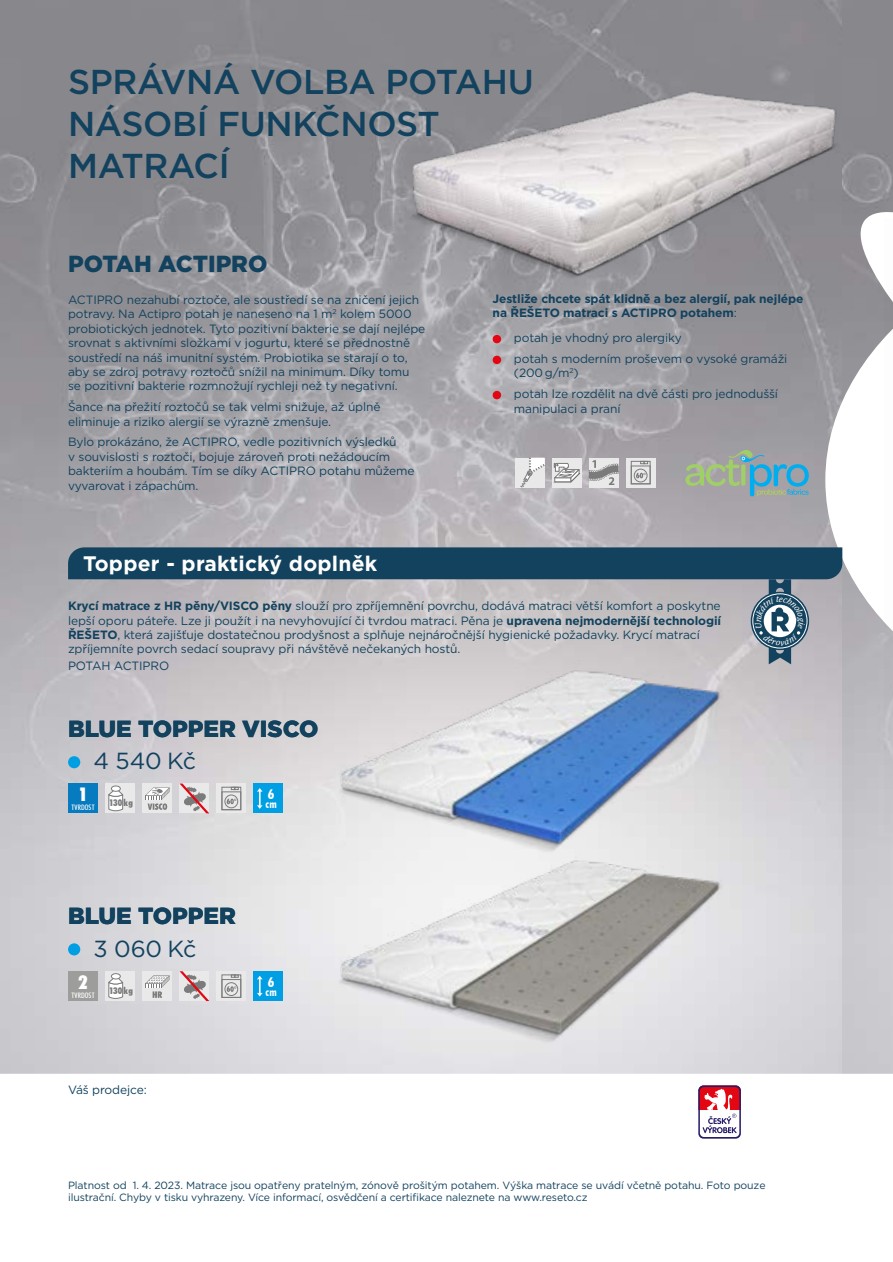
<style>
.page{position:relative;width:893px;height:1262px;background:#fff}
.page>*{position:absolute;margin:0;border:0;box-sizing:border-box;transform-origin:0 0}
.t1{font:500 34.5px/42px "Gotham";letter-spacing:-.01em;color:#12425e}
.t2{font:900 23.25px "Gotham";color:#12425e}
.t3{font:23.25px "Gotham";letter-spacing:-.01em;color:#12425e}
.t4{font:700 21px "Gotham";letter-spacing:.01em;color:#fff}
.t5{font:900 condensed 18.75px "Futura BT";color:#fff}
.t6{font:700 condensed 13.5px "Futura BT";color:#fff;scale:1.1 1}
.t7{font:12px/14.4px "Gotham";letter-spacing:-.01em;color:#12425e}
.t8{font:700 12px/14.4px "Gotham";letter-spacing:-.01em;color:#12425e}
.t9{font:700 condensed 11.25px "Futura BT";color:#fff}
.t10{font:10.5px/12.6px "Gotham";letter-spacing:-.01em;color:#12425e}
.t11{font:900 condensed 9.15px "Futura BT";letter-spacing:.005em;color:#7c7b7b}
.t12{font:500 condensed 7.5px "Futura BT";letter-spacing:.015em;color:#fff}
.s1{font-weight:400}
.s2{font-weight:700}
</style>
<div class="page">
<img style="left:0;top:0;width:842px;height:1073px">
<svg style="left:0;top:1073px;width:892px;height:66px"></svg>
<img style="left:313px;top:748px;width:427px;height:75px">
<img style="left:313px;top:823px;width:427px;height:245px">
<img style="left:383px;top:34px;width:483px;height:155px">
<svg style="left:216px;top:783px;width:30px;height:30px"></svg>
<svg style="left:227px;top:798px;width:9px;height:6px"></svg>
<div style="left:221px;top:787px;width:20px;height:23px;border:1px solid #7c7b7b"></div>
<div style="left:224px;top:794px;width:14px;height:14px;border:1px solid #7c7b7b;border-radius:50%"></div>
<svg style="left:231px;top:787px;width:8px;height:3px"></svg>
<div style="left:221px;top:791px;width:20px;height:19px;border:1px solid #7c7b7b"></div>
<div style="left:253px;top:783px;width:30px;height:30px;background:#009fe3"></div>
<svg style="left:257px;top:788px;width:5px;height:21px"></svg>
<div style="left:105px;top:783px;width:30px;height:30px;background:#e9e9e9"></div>
<svg style="left:108px;top:789px;width:16px;height:22px"></svg>
<div style="left:111px;top:786px;width:9px;height:5px;background:#fff;border-radius:50%"></div>
<div style="left:111px;top:785px;width:10px;height:6px;border:1px solid #7c7b7b;border-radius:50%"></div>
<svg style="left:179px;top:783px;width:30px;height:30px"></svg>
<div style="left:142px;top:783px;width:30px;height:30px;background:#e9e9e9"></div>
<svg style="left:145px;top:787px;width:25px;height:23px"></svg>
<div style="left:68px;top:783px;width:30px;height:30px;background:#077bc0"></div>
<svg style="left:216px;top:971px;width:30px;height:30px"></svg>
<svg style="left:227px;top:986px;width:9px;height:6px"></svg>
<div style="left:221px;top:974px;width:20px;height:23px;border:1px solid #7c7b7b"></div>
<div style="left:224px;top:982px;width:14px;height:13px;border:1px solid #7c7b7b;border-radius:50%"></div>
<svg style="left:231px;top:974px;width:8px;height:3px"></svg>
<div style="left:221px;top:979px;width:20px;height:18px;border:1px solid #7c7b7b"></div>
<div style="left:253px;top:971px;width:30px;height:30px;background:#009fe3"></div>
<svg style="left:257px;top:975px;width:5px;height:21px"></svg>
<div style="left:105px;top:971px;width:30px;height:30px;background:#e9e9e9"></div>
<svg style="left:108px;top:977px;width:16px;height:22px"></svg>
<div style="left:111px;top:973px;width:9px;height:6px;background:#fff;border-radius:50%"></div>
<div style="left:111px;top:973px;width:10px;height:6px;border:1px solid #7c7b7b;border-radius:50%"></div>
<svg style="left:179px;top:971px;width:30px;height:30px"></svg>
<div style="left:142px;top:971px;width:30px;height:30px;background:#e9e9e9"></div>
<svg style="left:145px;top:975px;width:25px;height:22px"></svg>
<div style="left:68px;top:971px;width:30px;height:30px;background:#9d9d9c"></div>
<svg style="left:698px;top:1085px;width:42px;height:53px"></svg>
<div style="left:68px;top:756px;width:12px;height:12px;background:#009fe3;border-radius:50%"></div>
<div style="left:68px;top:943px;width:12px;height:12px;background:#009fe3;border-radius:50%"></div>
<svg style="left:68px;top:189px;width:824px;height:559px"></svg>
<h1 class="t1" style="left:68px;top:61px;width:467px">SPRÁVNÁ VOLBA POTAHU<br>NÁSOBÍ FUNKČNOST<br>MATRACÍ</h1>
<h2 class="t2" style="left:68px;top:248px;width:201px">POTAH ACTIPRO</h2>
<p class="t7" style="left:68px;top:292px;width:359px">ACTIPRO nezahubí roztoče, ale soustředí se na zničení jejich potravy. Na Actipro potah je naneseno na 1 m<sup>2</sup> kolem 5000 probiotických jednotek. Tyto pozitivní bakterie se dají nejlépe srovnat s aktivními složkami v jogurtu, které se přednostně soustředí na náš imunitní systém. Probiotika se starají o to, aby se zdroj potravy roztočů snížil na minimum. Díky tomu se pozitivní bakterie rozmnožují rychleji než ty negativní.</p>
<p class="t7" style="left:68px;top:399px;width:314px">Šance na přežití roztočů se tak velmi snižuje, až úplně eliminuje a riziko alergií se výrazně zmenšuje.</p>
<p class="t7" style="left:68px;top:434px;width:348px">Bylo prokázáno, že ACTIPRO, vedle pozitivních výsledků<br>v souvislosti s roztoči, bojuje zároveň proti nežádoucím bakteriím a houbám. Tím se díky ACTIPRO potahu můžeme vyvarovat i zápachům.</p>
<h3 class="t4" style="left:83px;top:549px;width:295px">Topper - praktický doplněk</h3>
<p class="t8" style="left:492px;top:291px;width:312px">Jestliže chcete spát klidně a bez alergií, pak nejlépe na ŘEŠETO matraci s ACTIPRO potahem<span class="s1">:</span></p>
<p class="t7" style="left:514px;top:327px;width:275px;line-height:20.9px">potah je vhodný pro alergiky<br>potah s moderním proševem o vysoké gramáži</p>
<p class="t7" style="left:514px;top:362px;width:266px;line-height:20.9px">(200g/m<sup>2</sup>)<br>potah lze rozdělit na dvě části pro jednodušší</p>
<p class="t7" style="left:514px;top:401px;width:108px">manipulaci a praní</p>
<p class="t7" style="left:68px;top:598px;width:654px"><span class="s2">Krycí matrace z HR pěny/VISCO pěny</span> slouží pro zpříjemnění povrchu, dodává matraci větší komfort a poskytne lepší oporu páteře. Lze ji použít i na nevyhovující či tvrdou matraci. Pěna je <span class="s2">upravena nejmodernější technologií ŘEŠETO</span>, která zajišťuje dostatečnou prodyšnost a splňuje nejnáročnější hygienické požadavky. Krycí matrací zpříjemníte povrch sedací soupravy při návštěvě nečekaných hostů.</p>
<p class="t7" style="left:68px;top:658px;width:103px">POTAH ACTIPRO</p>
<h2 class="t2" style="left:68px;top:713px;width:252px">BLUE TOPPER VISCO</h2>
<h2 class="t3" style="left:93px;top:746px;width:104px">4 540 Kč</h2>
<h3 class="t5" style="left:78px;top:783px;width:11px">1</h3>
<p class="t6" style="left:268px;top:786px;width:7px">6</p>
<p class="t12" style="left:71px;top:803px;width:25px">TVRDOST</p>
<p class="t11" style="left:109px;top:797px;width:25px">130 kg</p>
<p class="t9" style="left:265px;top:797px;width:13px">cm</p>
<h2 class="t2" style="left:68px;top:900px;width:169px">BLUE TOPPER</h2>
<h2 class="t3" style="left:93px;top:933px;width:104px">3 060 Kč</h2>
<h3 class="t5" style="left:78px;top:970px;width:11px">2</h3>
<p class="t6" style="left:268px;top:973px;width:7px">6</p>
<p class="t12" style="left:71px;top:990px;width:25px">TVRDOST</p>
<p class="t11" style="left:109px;top:985px;width:25px">130 kg</p>
<p class="t9" style="left:265px;top:984px;width:13px">cm</p>
<p class="t7" style="left:68px;top:1081px;width:80px">Váš prodejce:</p>
<p class="t10" style="left:68px;top:1178px;width:699px">Platnost od 1. 4. 2023. Matrace jsou opatřeny pratelným, zónově prošitým potahem. Výška matrace se uvádí včetně potahu. Foto pouze ilustrační. Chyby v tisku vyhrazeny. Více informací, osvědčení a certifikace naleznete na www.reseto.cz</p>
</div>
